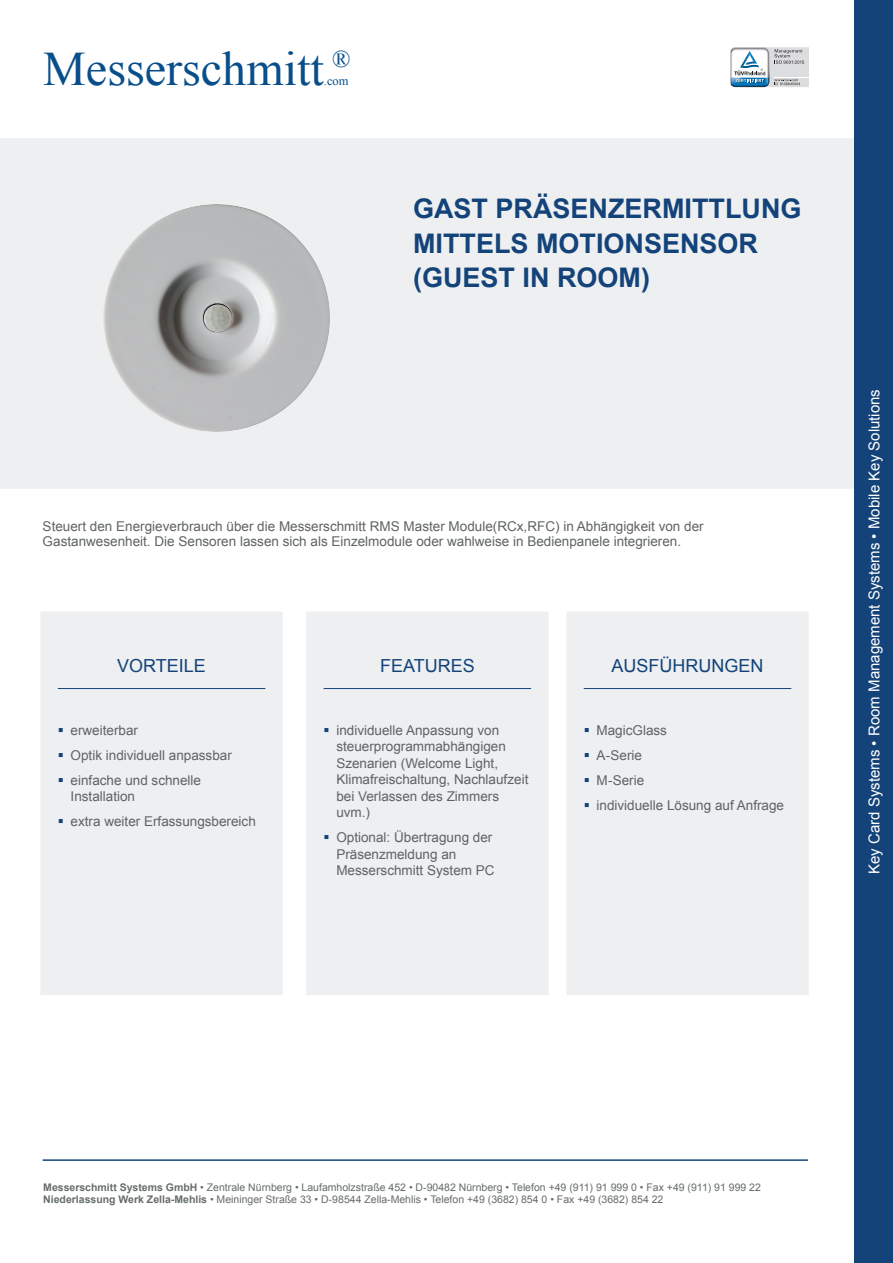
<style>
.page{position:relative;width:893px;height:1263px;background:#fff}
.page>*{position:absolute;margin:0;border:0;box-sizing:border-box;transform-origin:0 0}
.t1{font:48.15px "Times New Roman";color:#084e8b}
.t2{font:700 27px/34.5px "Arial";color:#14437a}
.t3{font:18px "Arial";color:#14437a}
.t4{font:15px "Arial";color:#fff}
.t5{font:13.5px/16.5px "Arial";color:#5f6364}
.t6{font:12.45px "Times New Roman";color:#084e8b}
.t7{font:10.5px/12px "Arial";color:#666c6c}
.s1{color:#14437a}
.s2{font-weight:700}
</style>
<div class="page">
<div style="left:0;top:139px;width:855px;height:349px;background:#edeff1"></div>
<div style="left:0;top:138px;width:855px;height:351px;border:2px solid #edeff1"></div>
<div style="left:40px;top:612px;width:243px;height:383px;background:#edeff1"></div>
<div style="left:566px;top:612px;width:243px;height:383px;background:#edeff1"></div>
<div style="left:306px;top:612px;width:242px;height:383px;background:#edeff1"></div>
<hr style="left:58px;top:688px;width:207px;height:1px;background:#14437a">
<hr style="left:324px;top:688px;width:207px;height:1px;background:#14437a">
<hr style="left:584px;top:688px;width:207px;height:1px;background:#14437a">
<img style="left:103px;top:204px;width:227px;height:228px">
<svg style="left:731px;top:47px;width:78px;height:41px"></svg>
<div style="left:855px;top:0;width:38px;height:1263px;background:#14437a"></div>
<hr style="left:43px;top:1159px;width:765px;height:2px;background:#14437a">
<h1 class="t1" style="left:43px;top:36px;width:309px">Messerschmitt <sup>®</sup></h1>
<p class="t6" style="left:324px;top:72px;width:26px">.com</p>
<h2 class="t2" style="left:413px;top:192px;width:390px">GAST PRÄSENZERMITTLUNG<br>MITTELS MOTIONSENSOR (GUEST IN ROOM)</h2>
<p class="t5" style="left:43px;top:519px;width:663px;line-height:15px">Steuert den Energieverbrauch über die Messerschmitt RMS Master Module(RCx,RFC) in Abhängigkeit von der<br>Gastanwesenheit. Die Sensoren lassen sich als Einzelmodule oder wahlweise in Bedienpanele integrieren.</p>
<h3 class="t3" style="left:117px;top:654px;width:90px">VORTEILE</h3>
<p class="t5" style="left:58px;top:722px;width:82px"><span class="s1">▪</span> erweiterbar</p>
<p class="t5" style="left:58px;top:747px;width:176px"><span class="s1">▪</span> Optik individuell anpassbar</p>
<p class="t5" style="left:71px;top:772px;width:132px;text-indent:-13px"><span class="s1">▪</span> einfache und schnelle<br>Installation</p>
<p class="t5" style="left:58px;top:813px;width:200px"><span class="s1">▪</span> extra weiter Erfassungsbereich</p>
<h3 class="t3" style="left:380px;top:654px;width:96px">FEATURES</h3>
<p class="t5" style="left:336px;top:722px;width:194px;text-indent:-13px"><span class="s1">▪</span> individuelle Anpassung von steuerprogrammabhängigen<br>Szenarien (Welcome Light,<br>Klimafreischaltung, Nachlaufzeit bei Verlassen des Zimmers uvm.)</p>
<p class="t5" style="left:336px;top:829px;width:160px;text-indent:-13px"><span class="s1">▪</span> Optional: Übertragung der<br>Präsenzmeldung an<br>Messerschmitt System PC</p>
<h3 class="t3" style="left:611px;top:654px;width:153px">AUSFÜHRUNGEN</h3>
<p class="t5" style="left:584px;top:722px;width:85px"><span class="s1">▪</span> MagicGlass</p>
<p class="t5" style="left:584px;top:747px;width:60px"><span class="s1">▪</span> A-Serie</p>
<p class="t5" style="left:584px;top:772px;width:62px"><span class="s1">▪</span> M-Serie</p>
<p class="t5" style="left:584px;top:797px;width:202px"><span class="s1">▪</span> individuelle Lösung auf Anfrage</p>
<p class="t4" style="left:864px;top:874px;width:486px;rotate:-90deg">Key Card Systems • Room Management Systems • Mobile Key Solutions</p>
<p class="t7" style="left:43px;top:1181px;width:719px"><span class="s2">Messerschmitt Systems GmbH</span> • Zentrale Nürnberg • Laufamholzstraße 452 • D-90482 Nürnberg • Telefon +49 (911) 91 999 0 • Fax +49 (911) 91 999 22<br><span class="s2">Niederlassung Werk Zella-Mehlis</span> • Meininger Straße 33 • D-98544 Zella-Mehlis • Telefon +49 (3682) 854 0 • Fax +49 (3682) 854 22</p>
</div>
